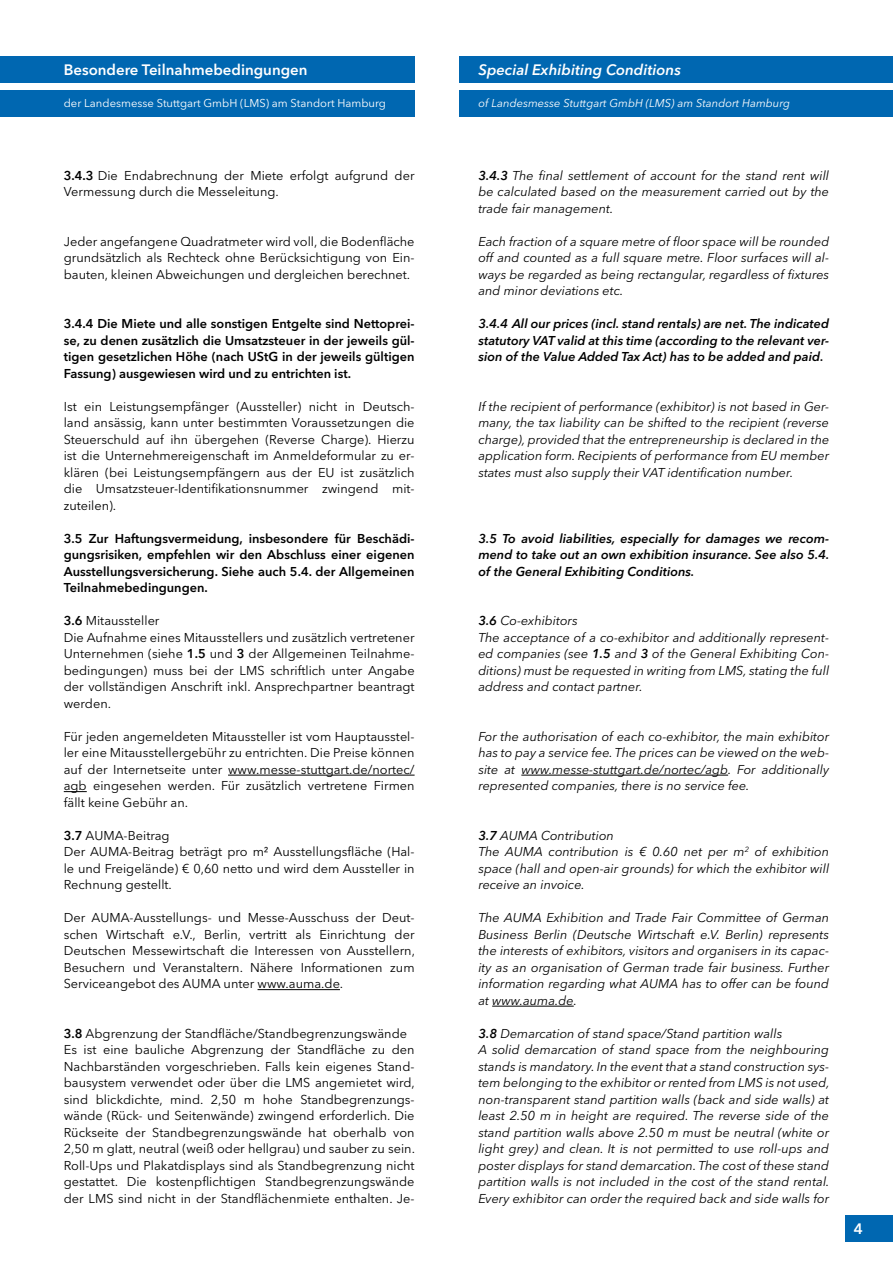
<style>
.page{position:relative;width:893px;height:1263px;background:#fff}
.page>*{position:absolute;margin:0;border:0;box-sizing:border-box;transform-origin:0 0}
.t1{font:600 15px "Avenir Next LT Pro";color:#fff}
.t2{font:italic 600 15px "Avenir Next LT Pro";color:#fff}
.t3{font:italic 12.75px/16.5px "Avenir Next LT Pro";color:#000;text-align:justify}
.t4{font:12.75px/16.5px "Avenir Next LT Pro";color:#000}
.t5{font:600 12.75px/16.5px "Avenir Next LT Pro";color:#000;text-align:justify}
.t6{font:italic 600 12.75px/16.5px "Avenir Next LT Pro";color:#000;text-align:justify}
.t7{font:11.25px "Avenir Next LT Pro";color:#fff}
.t8{font:italic 11.25px "Avenir Next LT Pro";color:#fff}
.s1{font-weight:600}
</style>
<div class="page">
<div style="left:0;top:56px;width:415px;height:27px;background:#0067b1"></div>
<div style="left:459px;top:56px;width:434px;height:27px;background:#0067b1"></div>
<div style="left:0;top:90px;width:415px;height:27px;background:#0067b1"></div>
<div style="left:459px;top:90px;width:434px;height:27px;background:#0067b1"></div>
<div style="left:845px;top:1215px;width:48px;height:27px;background:#0067b1"></div>
<hr style="left:521px;top:775px;width:207px;height:1px;background:#000">
<hr style="left:492px;top:1006px;width:82px;height:1px;background:#000">
<hr style="left:228px;top:775px;width:187px;height:1px;background:#000">
<svg style="left:64px;top:791px;width:23px;height:1px"></svg>
<hr style="left:258px;top:989px;width:82px;height:1px;background:#000">
<p class="t1" style="left:64px;top:61px;width:245px">Besondere Teilnahmebedingungen</p>
<p class="t7" style="left:64px;top:96px;width:324px">der Landesmesse Stuttgart GmbH (LMS) am Standort Hamburg</p>
<p class="t4" style="left:64px;top:167px;width:352px"><span class="s1">3.4.3</span> Die Endabrechnung der Miete erfolgt aufgrund der<br>Vermessung durch die Messeleitung.</p>
<p class="t4" style="left:64px;top:233px;width:352px;text-align:justify">Jeder angefangene Quadratmeter wird voll, die Bodenfläche grundsätzlich als Rechteck ohne Berücksichtigung von Ein&shy;bauten, kleinen Abweichungen und dergleichen berechnet.</p>
<p class="t5" style="left:64px;top:315px;width:352px">3.4.4 Die Miete und alle sonstigen Entgelte sind Nettoprei&shy;se, zu denen zusätzlich die Umsatzsteuer in der jeweils gül&shy;tigen gesetzlichen Höhe (nach UStG in der jeweils gültigen Fassung) ausgewiesen wird und zu entrichten ist.</p>
<p class="t4" style="left:64px;top:398px;width:352px;text-align:justify">Ist ein Leistungsempfänger (Aussteller) nicht in Deutsch&shy;land ansässig, kann unter bestimmten Voraussetzungen die Steuerschuld auf ihn übergehen (Reverse Charge). Hierzu ist die Unternehmereigenschaft im Anmeldeformular zu er&shy;klären (bei Leistungsempfängern aus der EU ist zusätzlich die Umsatzsteuer-Identifikationsnummer zwingend mit&shy;zuteilen).</p>
<p class="t5" style="left:64px;top:530px;width:352px">3.5 Zur Haftungsvermeidung, insbesondere für Beschädi&shy;gungsrisiken, empfehlen wir den Abschluss einer eigenen Ausstellungsversicherung. Siehe auch 5.4. der Allgemeinen Teilnahmebedingungen.</p>
<p class="t4" style="left:64px;top:613px;width:352px"><span class="s1">3.6</span> Mitaussteller<br>Die Aufnahme eines Mitausstellers und zusätzlich vertretener Unternehmen (siehe <span class="s1">1.5</span> und <span class="s1">3</span> der Allgemeinen Teilnahme&shy;bedingungen) muss bei der LMS schriftlich unter Angabe der vollständigen Anschrift inkl. Ansprechpartner beantragt werden.</p>
<p class="t4" style="left:64px;top:728px;width:352px;text-align:justify">Für jeden angemeldeten Mitaussteller ist vom Hauptausstel&shy;ler eine Mitausstellergebühr zu entrichten. Die Preise können auf der Internetseite unter www.messe-stuttgart.de/nortec/ agb eingesehen werden. Für zusätzlich vertretene Firmen fällt keine Gebühr an.</p>
<p class="t4" style="left:64px;top:827px;width:352px"><span class="s1">3.7</span> AUMA-Beitrag<br>Der AUMA-Beitrag beträgt pro m² Ausstellungsfläche (Hal&shy;le und Freigelände) € 0,60 netto und wird dem Aussteller in Rechnung gestellt.</p>
<p class="t4" style="left:64px;top:909px;width:353px;text-align:justify">Der AUMA-Ausstellungs- und Messe-Ausschuss der Deut&shy;schen Wirtschaft e.V., Berlin, vertritt als Einrichtung der Deutschen Messewirtschaft die Interessen von Ausstellern, Besuchern und Veranstaltern. Nähere Informationen zum Serviceangebot des AUMA unter www.auma.de.</p>
<p class="t4" style="left:64px;top:1025px;width:353px"><span class="s1">3.8</span> Abgrenzung der Standfläche/Standbegrenzungswände Es ist eine bauliche Abgrenzung der Standfläche zu den Nachbarständen vorgeschrieben. Falls kein eigenes Stand&shy;bausystem verwendet oder über die LMS angemietet wird, sind blickdichte, mind. 2,50 m hohe Standbegrenzungs&shy;wände (Rück- und Seitenwände) zwingend erforderlich. Die Rückseite der Standbegrenzungswände hat oberhalb von 2,50 m glatt, neutral (weiß oder hellgrau) und sauber zu sein.<br>Roll-Ups und Plakatdisplays sind als Standbegrenzung nicht gestattet. Die kostenpflichtigen Standbegrenzungswände der LMS sind nicht in der Standflächenmiete enthalten. Je-</p>
<p class="t2" style="left:478px;top:61px;width:204px">Special Exhibiting Conditions</p>
<p class="t8" style="left:478px;top:96px;width:313px">of Landesmesse Stuttgart GmbH (LMS) am Standort Hamburg</p>
<p class="t3" style="left:478px;top:167px;width:352px"><span class="s1">3.4.3</span> The final settlement of account for the stand rent will be calculated based on the measurement carried out by the trade fair management.</p>
<p class="t3" style="left:478px;top:233px;width:352px">Each fraction of a square metre of floor space will be rounded off and counted as a full square metre. Floor surfaces will al&shy;ways be regarded as being rectangular, regardless of fixtures and minor deviations etc.</p>
<p class="t6" style="left:478px;top:315px;width:352px">3.4.4 All our prices (incl. stand rentals) are net. The indicated statutory VAT valid at this time (according to the relevant ver&shy;sion of the Value Added Tax Act) has to be added and paid.</p>
<p class="t3" style="left:478px;top:398px;width:352px">If the recipient of performance (exhibitor) is not based in Ger&shy;many, the tax liability can be shifted to the recipient (reverse charge), provided that the entrepreneurship is declared in the application form. Recipients of performance from EU member states must also supply their VAT identification number.</p>
<p class="t6" style="left:478px;top:530px;width:353px">3.5 To avoid liabilities, especially for damages we recom&shy;mend to take out an own exhibition insurance. See also 5.4. of the General Exhibiting Conditions.</p>
<p class="t3" style="left:478px;top:613px;width:352px;text-align:left"><span class="s1">3.6</span> Co-exhibitors<br>The acceptance of a co-exhibitor and additionally represent&shy;ed companies (see <span class="s1">1.5</span> and <span class="s1">3</span> of the General Exhibiting Con&shy;ditions) must be requested in writing from LMS, stating the full address and contact partner.</p>
<p class="t3" style="left:478px;top:728px;width:352px">For the authorisation of each co-exhibitor, the main exhibitor has to pay a service fee. The prices can be viewed on the web&shy;site at www.messe-stuttgart.de/nortec/agb. For additionally represented companies, there is no service fee.</p>
<p class="t3" style="left:478px;top:827px;width:352px;text-align:left"><span class="s1">3.7</span> AUMA Contribution<br>The AUMA contribution is € 0.60 net per m<sup>2</sup> of exhibition space (hall and open-air grounds) for which the exhibitor will receive an invoice.</p>
<p class="t3" style="left:478px;top:910px;width:352px">The AUMA Exhibition and Trade Fair Committee of German Business Berlin (Deutsche Wirtschaft e.V. Berlin) represents the interests of exhibitors, visitors and organisers in its capac&shy;ity as an organisation of German trade fair business. Further information regarding what AUMA has to offer can be found at www.auma.de.</p>
<p class="t3" style="left:478px;top:1025px;width:353px;text-align:left"><span class="s1">3.8</span> Demarcation of stand space/Stand partition walls<br>A solid demarcation of stand space from the neighbouring stands is mandatory. In the event that a stand construction sys&shy;tem belonging to the exhibitor or rented from LMS is not used, non-transparent stand partition walls (back and side walls) at least 2.50 m in height are required. The reverse side of the stand partition walls above 2.50 m must be neutral (white or light grey) and clean. It is not permitted to use roll-ups and poster displays for stand demarcation. The cost of these stand partition walls is not included in the cost of the stand rental.<br>Every exhibitor can order the required back and side walls for</p>
<p class="t1" style="left:854px;top:1219px;width:11px">4</p>
</div>
